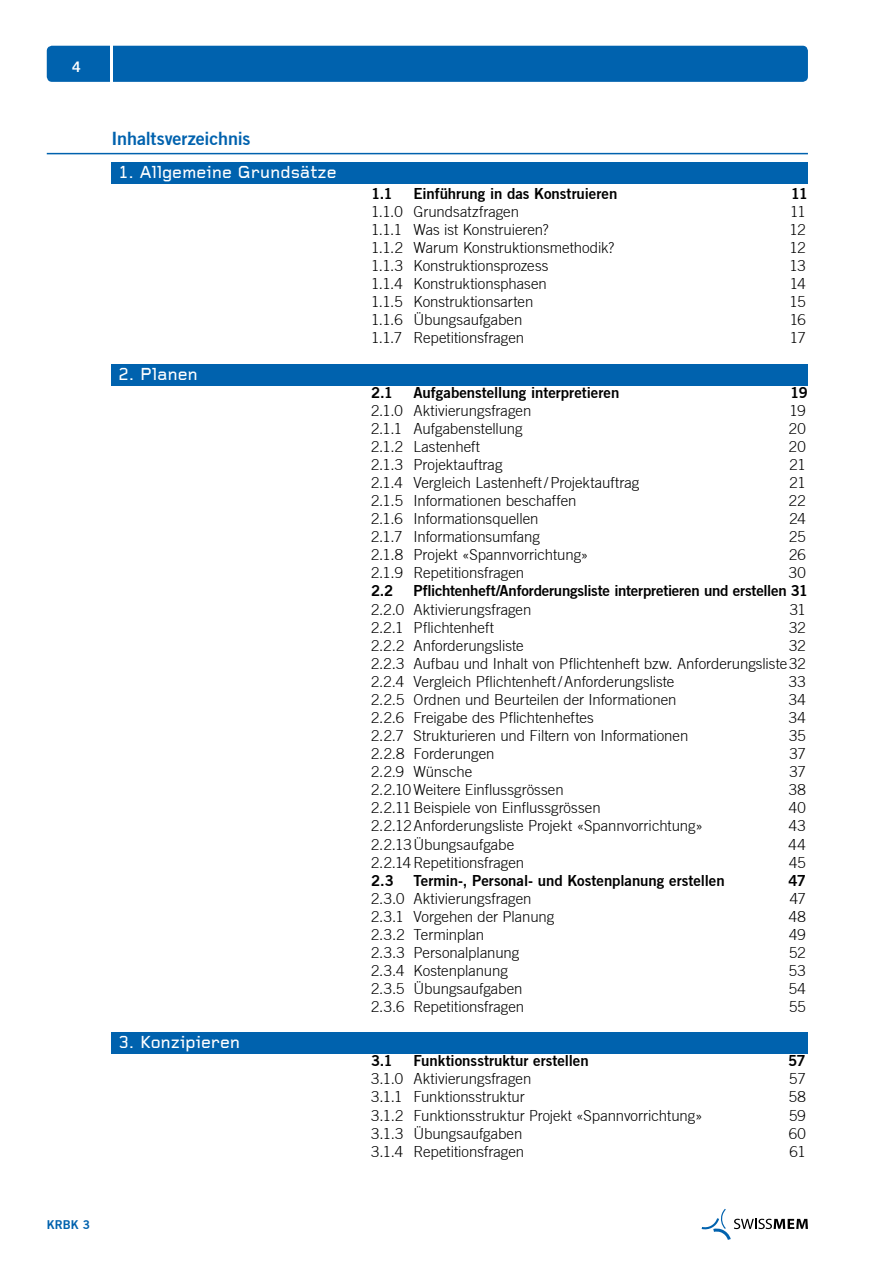
<style>
.page{position:relative;width:893px;height:1263px;background:#fff}
.page>*{position:absolute;margin:0;border:0;box-sizing:border-box;transform-origin:0 0}
.t1{font:500 18px "Foundry Gridnik";letter-spacing:-.01em;color:#fff}
.t2{font:18px "Trade Gothic Bold Two";letter-spacing:-.01em;color:#0062ae}
.t3{font:300 15px/18px "Trade Gothic";color:#000;text-align:justify}
.t4{font:15px "Trade Gothic Bold Two";letter-spacing:-.005em;color:#000}
.t5{font:14.25px "Trade Gothic Bold Two";color:#fff}
.t6{font:12px "Trade Gothic Bold Two";color:#0062ae}
</style>
<div class="page">
<div style="left:47px;top:46px;width:761px;height:36px;background:#0062ae;border-radius:5px"></div>
<hr style="left:47px;top:153px;width:761px;height:1px;background:#0062ae">
<hr style="left:111px;top:36px;width:2px;height:54px;background:#fff">
<svg style="left:702px;top:1209px;width:106px;height:31px"></svg>
<div style="left:112px;top:163px;width:696px;height:21px;background:#0062ae"></div>
<div style="left:112px;top:364px;width:696px;height:21px;background:#0062ae"></div>
<div style="left:112px;top:1032px;width:696px;height:22px;background:#0062ae"></div>
<p class="t5" style="left:72px;top:58px;width:10px">4</p>
<p class="t2" style="left:112px;top:127px;width:140px">Inhaltsverzeichnis</p>
<p class="t1" style="left:118px;top:163px;width:220px">1. Allgemeine Grundsätze</p>
<p class="t1" style="left:118px;top:364px;width:82px">2. Planen</p>
<p class="t1" style="left:118px;top:1032px;width:124px">3. Konzipieren</p>
<p class="t6" style="left:47px;top:1217px;width:45px">KRBK 3</p>
<p class="t4" style="left:371px;top:184px;width:23px">1.1</p>
<p class="t4" style="left:414px;top:184px;width:205px">Einführung in das Konstruieren</p>
<p class="t4" style="left:791px;top:184px;width:19px">11</p>
<p class="t3" style="left:371px;top:202px;width:150px">1.1.0 Grundsatzfragen</p>
<p class="t3" style="left:790px;top:202px;width:17px">11</p>
<p class="t3" style="left:371px;top:220px;width:179px">1.1.1 Was ist Konstruieren?</p>
<p class="t3" style="left:789px;top:220px;width:18px">12</p>
<p class="t3" style="left:371px;top:238px;width:245px">1.1.2 Warum Konstruktionsmethodik?</p>
<p class="t3" style="left:789px;top:238px;width:18px">12</p>
<p class="t3" style="left:371px;top:257px;width:179px">1.1.3 Konstruktionsprozess</p>
<p class="t3" style="left:789px;top:257px;width:18px">13</p>
<p class="t3" style="left:371px;top:275px;width:177px">1.1.4 Konstruktionsphasen</p>
<p class="t3" style="left:790px;top:275px;width:17px">14</p>
<p class="t3" style="left:371px;top:293px;width:164px">1.1.5 Konstruktionsarten</p>
<p class="t3" style="left:790px;top:293px;width:18px">15</p>
<p class="t3" style="left:371px;top:311px;width:153px">1.1.6 Übungsaufgaben</p>
<p class="t3" style="left:790px;top:311px;width:18px">16</p>
<p class="t3" style="left:371px;top:329px;width:155px">1.1.7 Repetitionsfragen</p>
<p class="t3" style="left:790px;top:329px;width:17px">17</p>
<p class="t4" style="left:371px;top:383px;width:23px">2.1</p>
<p class="t4" style="left:413px;top:383px;width:207px">Aufgabenstellung interpretieren</p>
<p class="t4" style="left:790px;top:383px;width:19px">19</p>
<p class="t3" style="left:371px;top:401px;width:162px">2.1.0 Aktivierungsfragen</p>
<p class="t3" style="left:789px;top:401px;width:18px">19</p>
<p class="t3" style="left:371px;top:419px;width:153px">2.1.1 Aufgabenstellung</p>
<p class="t3" style="left:789px;top:419px;width:18px">20</p>
<p class="t3" style="left:371px;top:437px;width:111px">2.1.2 Lastenheft</p>
<p class="t3" style="left:789px;top:437px;width:18px">20</p>
<p class="t3" style="left:371px;top:455px;width:133px">2.1.3 Projektauftrag</p>
<p class="t3" style="left:790px;top:455px;width:18px">21</p>
<p class="t3" style="left:371px;top:473px;width:270px">2.1.4 Vergleich Lastenheft/Projektauftrag</p>
<p class="t3" style="left:790px;top:473px;width:18px">21</p>
<p class="t3" style="left:371px;top:491px;width:207px">2.1.5 Informationen beschaffen</p>
<p class="t3" style="left:789px;top:491px;width:18px">22</p>
<p class="t3" style="left:371px;top:510px;width:169px">2.1.6 Informationsquellen</p>
<p class="t3" style="left:789px;top:510px;width:18px">24</p>
<p class="t3" style="left:371px;top:528px;width:171px">2.1.7 Informationsumfang</p>
<p class="t3" style="left:789px;top:528px;width:18px">25</p>
<p class="t3" style="left:371px;top:546px;width:219px">2.1.8 Projekt «Spannvorrichtung»</p>
<p class="t3" style="left:789px;top:546px;width:18px">26</p>
<p class="t3" style="left:371px;top:564px;width:155px">2.1.9 Repetitionsfragen</p>
<p class="t3" style="left:789px;top:564px;width:18px">30</p>
<p class="t4" style="left:371px;top:582px;width:24px">2.2</p>
<p class="t4" style="left:414px;top:582px;width:396px">Pflichtenheft/Anforderungsliste interpretieren und erstellen 31</p>
<p class="t3" style="left:371px;top:600px;width:162px">2.2.0 Aktivierungsfragen</p>
<p class="t3" style="left:790px;top:600px;width:18px">31</p>
<p class="t3" style="left:371px;top:618px;width:124px">2.2.1 Pflichtenheft</p>
<p class="t3" style="left:789px;top:618px;width:18px">32</p>
<p class="t3" style="left:371px;top:636px;width:154px">2.2.2 Anforderungsliste</p>
<p class="t3" style="left:371px;top:636px;width:436px;text-indent:418px">32<br>2.2.3 Aufbau und Inhalt von Pflichtenheft bzw. Anforderungsliste32<br>2.2.4 Vergleich Pflichtenheft/Anforderungsliste</p>
<p class="t3" style="left:789px;top:672px;width:19px">33</p>
<p class="t3" style="left:371px;top:690px;width:307px">2.2.5 Ordnen und Beurteilen der Informationen</p>
<p class="t3" style="left:789px;top:690px;width:19px">34</p>
<p class="t3" style="left:371px;top:708px;width:224px">2.2.6 Freigabe des Pflichtenheftes</p>
<p class="t3" style="left:789px;top:708px;width:19px">34</p>
<p class="t3" style="left:371px;top:726px;width:319px">2.2.7 Strukturieren und Filtern von Informationen</p>
<p class="t3" style="left:789px;top:726px;width:18px">35</p>
<p class="t3" style="left:371px;top:745px;width:125px">2.2.8 Forderungen</p>
<p class="t3" style="left:789px;top:745px;width:18px">37</p>
<p class="t3" style="left:371px;top:763px;width:103px">2.2.9 Wünsche</p>
<p class="t3" style="left:789px;top:763px;width:18px">37</p>
<p class="t3" style="left:371px;top:781px;width:194px">2.2.10 Weitere Einflussgrössen</p>
<p class="t3" style="left:789px;top:781px;width:19px">38</p>
<p class="t3" style="left:371px;top:799px;width:231px">2.2.11 Beispiele von Einflussgrössen</p>
<p class="t3" style="left:789px;top:799px;width:19px">40</p>
<p class="t3" style="left:371px;top:817px;width:333px">2.2.12Anforderungsliste Projekt «Spannvorrichtung»</p>
<p class="t3" style="left:789px;top:817px;width:19px">43</p>
<p class="t3" style="left:371px;top:835px;width:145px">2.2.13Übungsaufgabe</p>
<p class="t3" style="left:789px;top:835px;width:19px">44</p>
<p class="t3" style="left:371px;top:853px;width:155px">2.2.14 Repetitionsfragen</p>
<p class="t3" style="left:789px;top:853px;width:18px">45</p>
<p class="t4" style="left:371px;top:871px;width:24px">2.3</p>
<p class="t4" style="left:414px;top:871px;width:313px">Termin-, Personal- und Kostenplanung erstellen</p>
<p class="t4" style="left:788px;top:871px;width:19px">47</p>
<p class="t3" style="left:371px;top:889px;width:162px">2.3.0 Aktivierungsfragen</p>
<p class="t3" style="left:790px;top:889px;width:18px">47</p>
<p class="t3" style="left:371px;top:907px;width:185px">2.3.1 Vorgehen der Planung</p>
<p class="t3" style="left:789px;top:907px;width:19px">48</p>
<p class="t3" style="left:371px;top:925px;width:115px">2.3.2 Terminplan</p>
<p class="t3" style="left:789px;top:925px;width:18px">49</p>
<p class="t3" style="left:371px;top:943px;width:150px">2.3.3 Personalplanung</p>
<p class="t3" style="left:789px;top:943px;width:18px">52</p>
<p class="t3" style="left:371px;top:961px;width:138px">2.3.4 Kostenplanung</p>
<p class="t3" style="left:789px;top:961px;width:19px">53</p>
<p class="t3" style="left:371px;top:980px;width:153px">2.3.5 Übungsaufgaben</p>
<p class="t3" style="left:789px;top:980px;width:19px">54</p>
<p class="t3" style="left:371px;top:998px;width:155px">2.3.6 Repetitionsfragen</p>
<p class="t3" style="left:789px;top:998px;width:18px">55</p>
<p class="t4" style="left:371px;top:1052px;width:23px">3.1</p>
<p class="t4" style="left:414px;top:1052px;width:177px">Funktionsstruktur erstellen</p>
<p class="t4" style="left:788px;top:1052px;width:19px">57</p>
<p class="t3" style="left:371px;top:1070px;width:162px">3.1.0 Aktivierungsfragen</p>
<p class="t3" style="left:789px;top:1070px;width:18px">57</p>
<p class="t3" style="left:371px;top:1088px;width:155px">3.1.1 Funktionsstruktur</p>
<p class="t3" style="left:789px;top:1088px;width:19px">58</p>
<p class="t3" style="left:371px;top:1106px;width:333px">3.1.2 Funktionsstruktur Projekt «Spannvorrichtung»</p>
<p class="t3" style="left:789px;top:1106px;width:18px">59</p>
<p class="t3" style="left:371px;top:1124px;width:153px">3.1.3 Übungsaufgaben</p>
<p class="t3" style="left:789px;top:1124px;width:19px">60</p>
<p class="t3" style="left:371px;top:1142px;width:155px">3.1.4 Repetitionsfragen</p>
<p class="t3" style="left:789px;top:1142px;width:18px">61</p>
</div>
